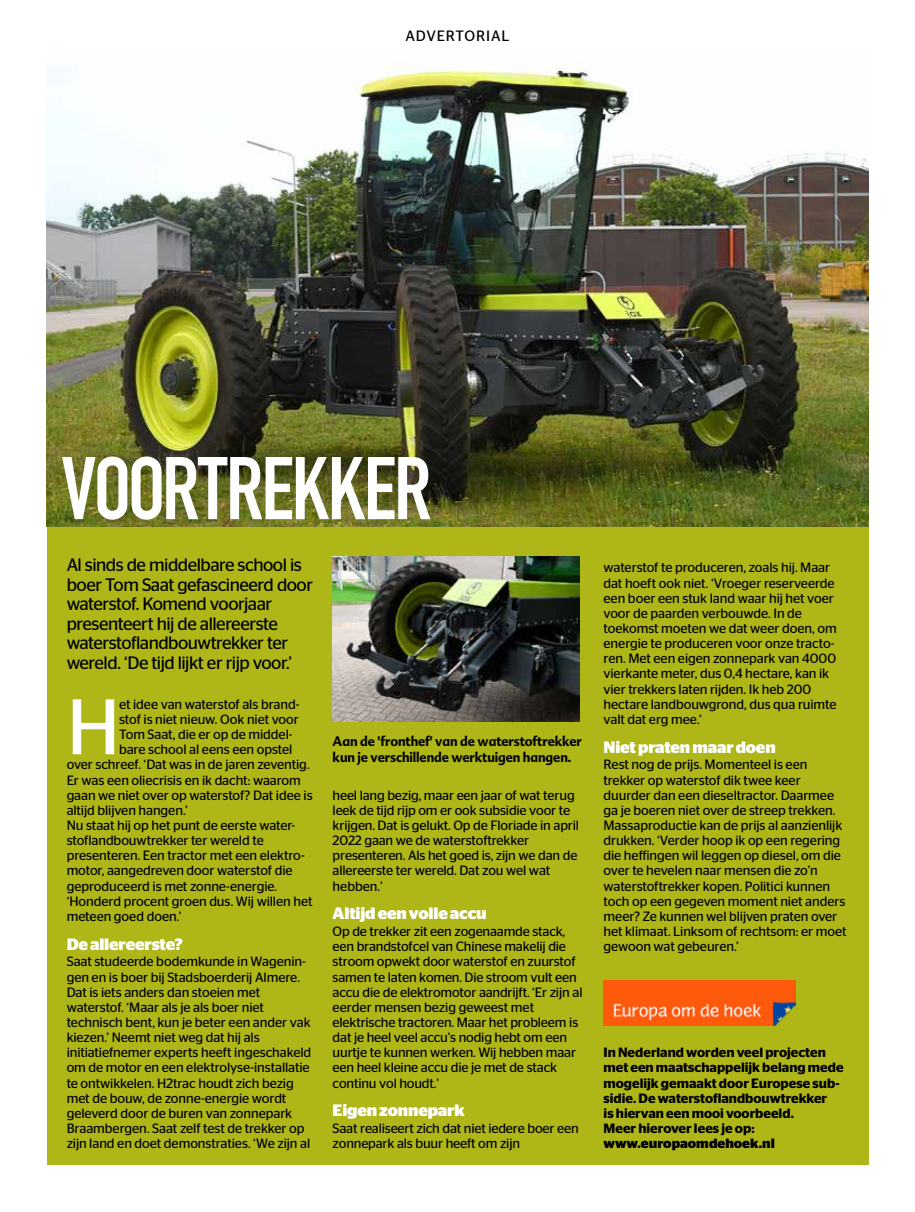
<style>
.page{position:relative;width:915px;height:1212px;background:#fff}
.page>*{position:absolute;margin:0;border:0;box-sizing:border-box;transform-origin:0 0}
.t1{font:700 87.3px "DIN Condensed";letter-spacing:-.025em;color:#fff}
.t2{font:78.45px "Stag Sans";color:#fff}
.t3{font:18px/19.5px "Stag Sans";letter-spacing:-.03em;color:#000}
.t4{font:700 16.5px "Stag Sans";letter-spacing:-.01em;color:#fff}
.t5{font:15px "Stag Sans";letter-spacing:.05em;color:#000}
.t6{font:13.5px/15.1px "Stag Sans";letter-spacing:-.01em;color:#000}
.t7{font:600 13.5px/15.1px "Stag Sans";color:#000}
.t8{font:700 13.5px/15.1px "Advert";letter-spacing:-.01em;color:#000;scale:.95 1}
.t9{font:700 13.5px "Stag Sans";color:#000}
</style>
<div class="page">
<div style="left:47px;top:47px;width:820px;height:1118px;background:#aeb618"></div>
<img style="left:603px;top:980px;width:192px;height:46px">
<img style="left:47px;top:47px;width:820px;height:480px">
<img style="left:332px;top:557px;width:247px;height:164px">
<p class="t5" style="left:405px;top:27px;width:105px">ADVERTORIAL</p>
<h1 class="t1" style="left:61px;top:430px;width:371px">VOORTREKKER</h1>
<h3 class="t3" style="left:67px;top:555px;width:248px">Al sinds de middelbare school is boer Tom Saat gefascineerd door waterstof. Komend voorjaar presenteert hij de allereerste waterstoflandbouwtrekker ter wereld. ‘De tijd lijkt er rijp voor.’</h3>
<h2 class="t2" style="left:67px;top:683px;width:55px">H</h2>
<p class="t6" style="left:119px;top:696px;width:182px">et idee van waterstof als brand-</p>
<p class="t6" style="left:119px;top:711px;width:181px">stof is niet nieuw. Ook niet voor</p>
<p class="t6" style="left:119px;top:727px;width:175px">Tom Saat, die er op de middel-</p>
<p class="t6" style="left:119px;top:742px;width:175px">bare school al eens een opstel</p>
<p class="t6" style="left:67px;top:757px;width:244px">over schreef. ‘Dat was in de jaren zeventig.</p>
<p class="t6" style="left:67px;top:772px;width:236px">Er was een oliecrisis en ik dacht: waarom</p>
<p class="t6" style="left:67px;top:787px;width:247px">gaan we niet over op waterstof? Dat idee is</p>
<p class="t6" style="left:67px;top:802px;width:122px">altijd blijven hangen.’</p>
<p class="t6" style="left:67px;top:817px;width:230px">Nu staat hij op het punt de eerste water-</p>
<p class="t6" style="left:67px;top:833px;width:198px">stoflandbouwtrekker ter wereld te</p>
<p class="t6" style="left:67px;top:848px;width:239px">presenteren. Een tractor met een elektro-</p>
<p class="t6" style="left:67px;top:863px;width:227px">motor, aangedreven door waterstof die</p>
<p class="t6" style="left:67px;top:878px;width:212px">geproduceerd is met zonne-energie.</p>
<p class="t6" style="left:67px;top:893px;width:247px">‘Honderd procent groen dus. Wij willen het</p>
<p class="t6" style="left:67px;top:908px;width:116px">meteen goed doen.’</p>
<p class="t4" style="left:67px;top:934px;width:118px">De allereerste?</p>
<p class="t6" style="left:67px;top:954px;width:246px">Saat studeerde bodemkunde in Wagenin&shy;gen en is boer bij Stadsboerderij Almere.<br>Dat is iets anders dan stoeien met waterstof. ‘Maar als je als boer niet technisch bent, kun je beter een ander vak kiezen.’ Neemt niet weg dat hij als initiatiefnemer experts heeft ingeschakeld om de motor en een elektrolyse-installatie te ontwikkelen. H2trac houdt zich bezig met de bouw, de zonne-energie wordt geleverd door de buren van zonnepark Braambergen. Saat zelf test de trekker op zijn land en doet demonstraties. ‘We zijn al</p>
<p class="t8" style="left:332px;top:734px;width:264px">Aan de 'fronthef' van de waterstoftrekker kun je verschillende werktuigen hangen.</p>
<p class="t6" style="left:332px;top:787px;width:248px">heel lang bezig, maar een jaar of wat terug leek de tijd rijp om er ook subsidie voor te krijgen. Dat is gelukt. Op de Floriade in april 2022 gaan we de waterstoftrekker presenteren. Als het goed is, zijn we dan de allereerste ter wereld. Dat zou wel wat hebben.’</p>
<p class="t4" style="left:332px;top:904px;width:155px">Altijd een volle accu</p>
<p class="t6" style="left:332px;top:924px;width:251px">Op de trekker zit een zogenaamde stack, een brandstofcel van Chinese makelij die stroom opwekt door waterstof en zuurstof samen te laten komen. Die stroom vult een accu die de elektromotor aandrijft. ‘Er zijn al eerder mensen bezig geweest met elektrische tractoren. Maar het probleem is dat je heel veel accu’s nodig hebt om een uurtje te kunnen werken. Wij hebben maar een heel kleine accu die je met de stack continu vol houdt.’</p>
<p class="t4" style="left:332px;top:1101px;width:133px">Eigen zonnepark</p>
<p class="t6" style="left:332px;top:1121px;width:247px">Saat realiseert zich dat niet iedere boer een zonnepark als buur heeft om zijn</p>
<p class="t6" style="left:603px;top:560px;width:234px">waterstof te produceren, zoals hij. Maar dat hoeft ook niet. ‘Vroeger reserveerde een boer een stuk land waar hij het voer voor de paarden verbouwde. In de toekomst moeten we dat weer doen, om energie te produceren voor onze tracto&shy;ren. Met een eigen zonnepark van 4000 vierkante meter, dus 0,4 hectare, kan ik vier trekkers laten rijden. Ik heb 200 hectare landbouwgrond, dus qua ruimte valt dat erg mee.’</p>
<p class="t4" style="left:603px;top:737px;width:174px">Niet praten maar doen</p>
<p class="t6" style="left:603px;top:757px;width:244px">Rest nog de prijs. Momenteel is een trekker op waterstof dik twee keer duurder dan een dieseltractor. Daarmee ga je boeren niet over de streep trekken.<br>Massaproductie kan de prijs al aanzienlijk drukken. ‘Verder hoop ik op een regering die heffingen wil leggen op diesel, om die over te hevelen naar mensen die zo’n waterstoftrekker kopen. Politici kunnen toch op een gegeven moment niet anders meer? Ze kunnen wel blijven praten over het klimaat. Linksom of rechtsom: er moet gewoon wat gebeuren.’</p>
<p class="t7" style="left:603px;top:1045px;width:241px">In Nederland worden veel projecten met een maatschappelijk belang mede mogelijk gemaakt door Europese sub&shy;sidie. De waterstoflandbouwtrekker<br>is hiervan een mooi voorbeeld.<br>Meer hierover lees je op:</p>
<p class="t9" style="left:603px;top:1135px;width:173px">www.europaomdehoek.nl</p>
</div>
